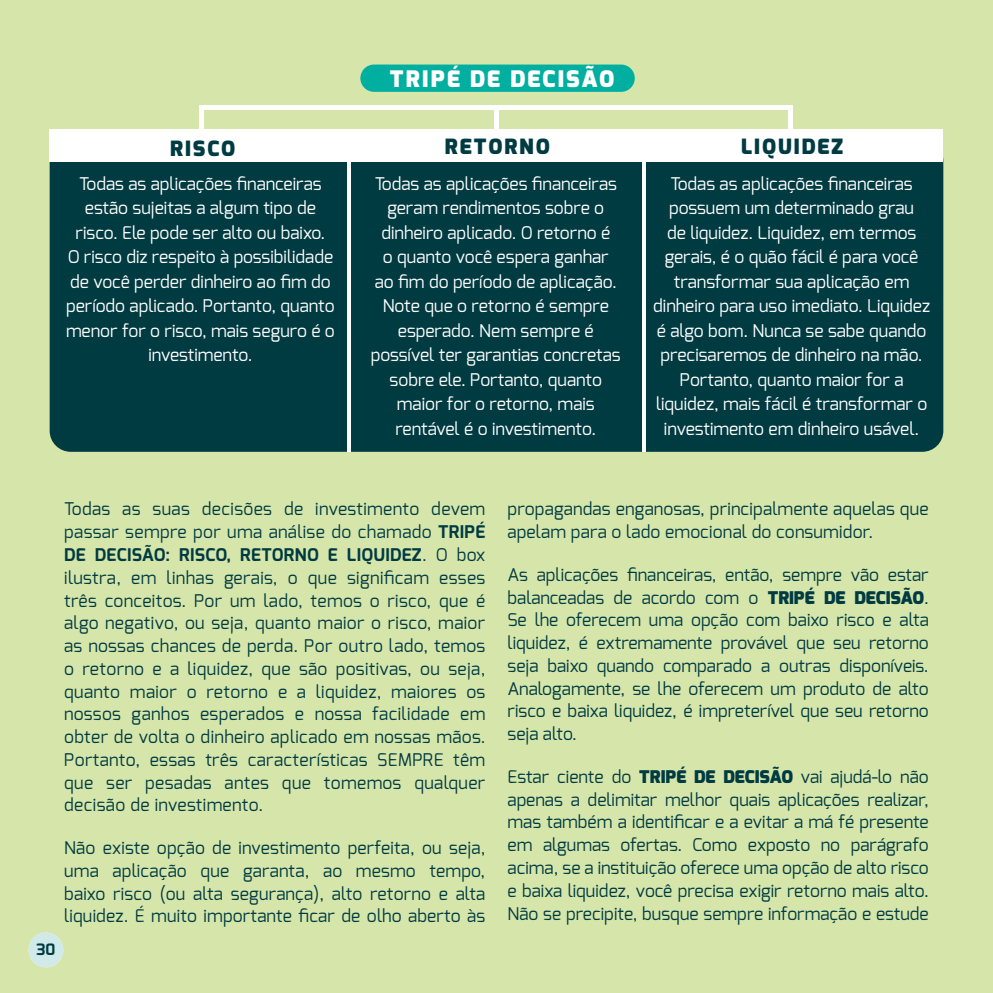
<style>
.page{position:relative;width:993px;height:993px;background:#fff}
.page>*{position:absolute;margin:0;border:0;box-sizing:border-box;transform-origin:0 0}
.t1{font:900 22.75px "Exo";letter-spacing:.1em;color:#fff}
.t2{font:900 21px "Exo";letter-spacing:.1em;color:#003b42}
.texto_básico{font:17.5px/22.8px "Exo";letter-spacing:.01em;color:#003b42;text-align:justify}
.texto_básico-2{font:17.5px/24.5px "Exo";color:#fff;text-align:center}
.texto_básico-3{font:700 15.75px "Exo";color:#005a62}
.s1{font-weight:700}
.s2{font-weight:900}
</style>
<div class="page">
<div style="left:0;top:0;width:992px;height:992px;background:#d6e6aa"></div>
<div style="left:50px;top:140px;width:893px;height:311px;background:#003b42;border-radius:21px"></div>
<div style="left:360px;top:64px;width:274px;height:28px;background:#00afa0;border-radius:14px"></div>
<div style="left:50px;top:129px;width:893px;height:32px;background:#fff"></div>
<hr style="left:642px;top:144px;width:3px;height:307px;background:#fff">
<hr style="left:347px;top:129px;width:3px;height:322px;background:#fff">
<div style="left:201px;top:105px;width:590px;height:5px;background:#fff"></div>
<hr style="left:494px;top:105px;width:4px;height:23px;background:#fff">
<svg style="left:788px;top:110px;width:3px;height:18px"></svg>
<hr style="left:199px;top:105px;width:4px;height:23px;background:#fff">
<div style="left:29px;top:932px;width:34px;height:34px;background:#cfeae8;border-radius:50%"></div>
<p class="t1" style="left:389px;top:64px;width:226px">TRIPÉ DE DECISÃO</p>
<p class="t2" style="left:170px;top:135px;width:67px">RISCO</p>
<p class="t2" style="left:444px;top:133px;width:107px">RETORNO</p>
<p class="t2" style="left:740px;top:133px;width:104px">LIQUIDEZ</p>
<p class="texto_básico-2" style="left:66px;top:171px;width:270px">Todas as aplicações financeiras estão sujeitas a algum tipo de risco. Ele pode ser alto ou baixo.<br>O risco diz respeito à possibilidade de você perder dinheiro ao fim do período aplicado. Portanto, quanto menor for o risco, mais seguro é o investimento.</p>
<p class="texto_básico-2" style="left:371px;top:171px;width:251px">Todas as aplicações financeiras geram rendimentos sobre o dinheiro aplicado. O retorno é<br>o quanto você espera ganhar<br>ao fim do período de aplicação.<br>Note que o retorno é sempre esperado. Nem sempre é possível ter garantias concretas sobre ele. Portanto, quanto maior for o retorno, mais rentável é o investimento.</p>
<p class="texto_básico-2" style="left:653px;top:171px;width:278px">Todas as aplicações financeiras possuem um determinado grau<br>de liquidez. Liquidez, em termos gerais, é o quão fácil é para você transformar sua aplicação em dinheiro para uso imediato. Liquidez é algo bom. Nunca se sabe quando precisaremos de dinheiro na mão.<br>Portanto, quanto maior for a liquidez, mais fácil é transformar o investimento em dinheiro usável.</p>
<p class="texto_básico-3" style="left:36px;top:939px;width:21px">30</p>
<p class="texto_básico" style="left:64px;top:497px;width:422px">Todas as suas decisões de investimento devem passar sempre por uma análise do chamado <span class="s1">TRIPÉ DE DECISÃO: RISCO, RETORNO E LIQUIDEZ</span>. O box ilustra, em linhas gerais, o que significam esses três conceitos. Por um lado, temos o risco, que é algo negativo, ou seja, quanto maior o risco, maior as nossas chances de perda. Por outro lado, temos o retorno e a liquidez, que são positivas, ou seja, quanto maior o retorno e a liquidez, maiores os nossos ganhos esperados e nossa facilidade em obter de volta o dinheiro aplicado em nossas mãos.<br>Portanto, essas três características SEMPRE têm que ser pesadas antes que tomemos qualquer decisão de investimento.</p>
<p class="texto_básico" style="left:64px;top:836px;width:422px">Não existe opção de investimento perfeita, ou seja, uma aplicação que garanta, ao mesmo tempo, baixo risco (ou alta segurança), alto retorno e alta liquidez. É muito importante ficar de olho aberto às</p>
<p class="texto_básico" style="left:507px;top:497px;width:422px">propagandas enganosas, principalmente aquelas que apelam para o lado emocional do consumidor.</p>
<p class="texto_básico" style="left:507px;top:563px;width:422px">As aplicações financeiras, então, sempre vão estar balanceadas de acordo com o <span class="s2">TRIPÉ DE DECISÃO</span>.<br>Se lhe oferecem uma opção com baixo risco e alta liquidez, é extremamente provável que seu retorno seja baixo quando comparado a outras disponíveis.<br>Analogamente, se lhe oferecem um produto de alto risco e baixa liquidez, é impreterível que seu retorno seja alto.</p>
<p class="texto_básico" style="left:507px;top:764px;width:422px">Estar ciente do <span class="s2">TRIPÉ DE DECISÃO</span> vai ajudá-lo não apenas a delimitar melhor quais aplicações realizar, mas também a identificar e a evitar a má fé presente em algumas ofertas. Como exposto no parágrafo acima, se a instituição oferece uma opção de alto risco e baixa liquidez, você precisa exigir retorno mais alto.<br>Não se precipite, busque sempre informação e estude</p>
</div>
